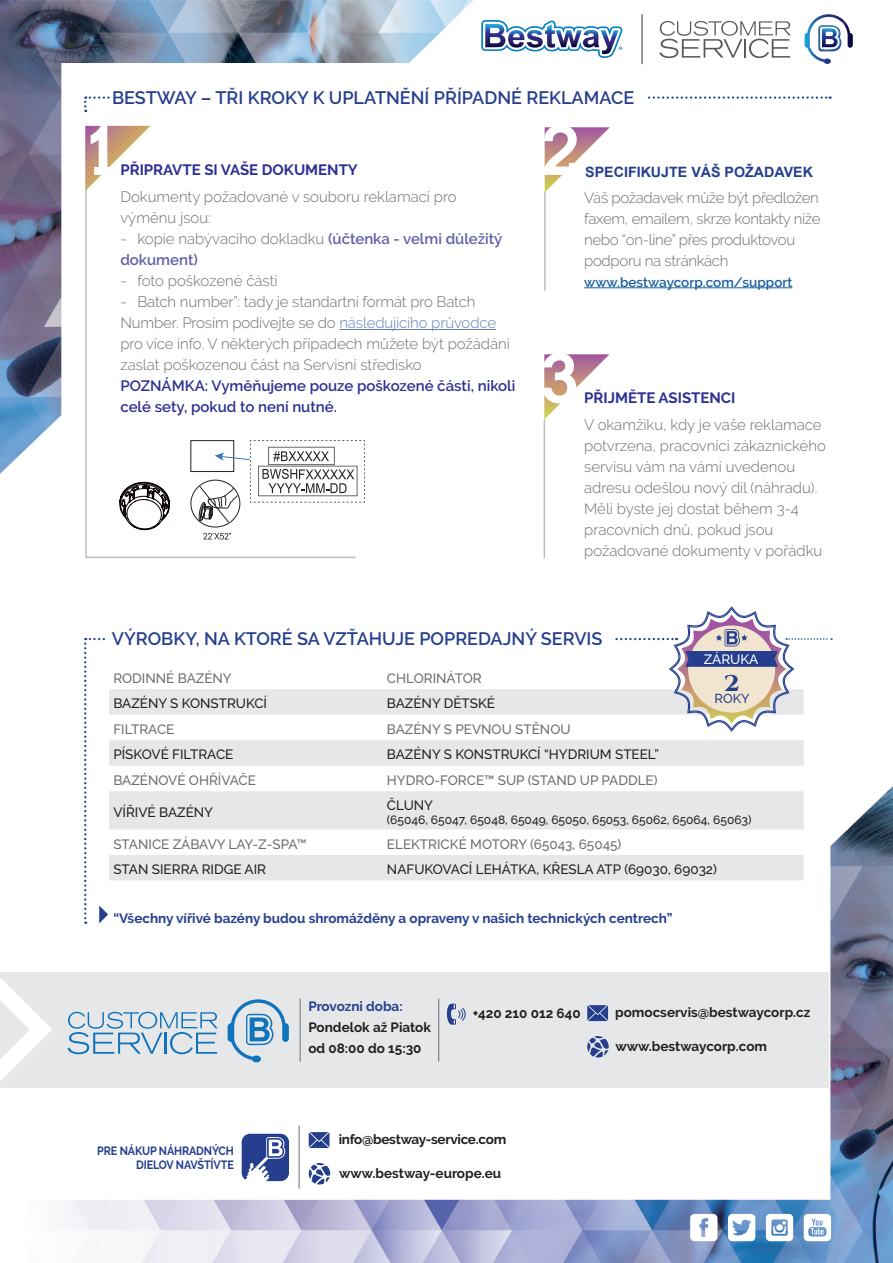
<style>
.page{position:relative;width:893px;height:1263px;background:#fff}
.page>*{position:absolute;margin:0;border:0;box-sizing:border-box;transform-origin:0 0}
.t1{font:700 25.95px "Cinzel Decorative";color:#253f8e}
.t2{font:600 18px "Raleway";color:#253f8e}
.t3{font:300 15px/21px "Raleway";letter-spacing:-.005em;color:#6c6d70}
.t4{font:600 15px/21px "Raleway";color:#625ea9}
.t5{font:700 14.25px "Arial";color:#253f8e}
.t6{font:500 13.5px "Raleway";color:#231f20}
.t7{font:500 13.5px "Raleway";color:#6c6d70}
.t8{font:700 13.5px/21px "Raleway";color:#231f20}
.t9{font:700 13.5px "Raleway";color:#253f8e}
.t10{font:600 13.5px "Raleway";color:#175d9e}
.t11{font:700 13.5px "Raleway";letter-spacing:-.02em;color:#231f20}
.t12{font:500 13.5px "Raleway";color:#fff}
.t13{font:500 12.9px "Raleway";color:#253f8e}
.t14{font:500 12px "Raleway";color:#231f20}
.t15{font:700 12px/14.4px "Raleway";letter-spacing:-.01em;color:#253f8e;text-align:right;scale:.9 1}
.s1{font-weight:700;color:#2e3092}
.s2{font-weight:300;color:#6c6d70}
.s3{color:#607eb4}
.s4{font-weight:600;color:#2e3092}
.s5{color:#253f8e}
</style>
<div class="page">
<img style="left:0;top:0;width:893px;height:1263px">
<svg style="left:482px;top:20px;width:140px;height:38px"></svg>
<svg style="left:659px;top:21px;width:132px;height:37px"></svg>
<hr style="left:641px;top:14px;width:2px;height:50px;background:#57585a">
<img style="left:793px;top:0;width:73px;height:8px">
<img style="left:793px;top:8px;width:74px;height:69px">
<img style="left:793px;top:8px;width:73px;height:61px">
<img style="left:804px;top:14px;width:49px;height:50px">
<img style="left:816px;top:23px;width:28px;height:31px">
<img style="left:818px;top:25px;width:22px;height:26px">
<svg style="left:819px;top:23px;width:25px;height:27px"></svg>
<div style="left:0;top:972px;width:829px;height:115px;background:#e6e7e9"></div>
<svg style="left:0;top:978px;width:52px;height:103px"></svg>
<svg style="left:446px;top:1004px;width:20px;height:21px"></svg>
<svg style="left:67px;top:1012px;width:151px;height:42px"></svg>
<svg style="left:228px;top:999px;width:61px;height:63px"></svg>
<hr style="left:300px;top:998px;width:1px;height:64px;background:#6c6d70">
<hr style="left:438px;top:998px;width:1px;height:64px;background:#6c6d70">
<svg style="left:587px;top:1005px;width:21px;height:16px"></svg>
<svg style="left:587px;top:1036px;width:22px;height:21px"></svg>
<svg style="left:690px;top:1214px;width:27px;height:27px"></svg>
<svg style="left:728px;top:1214px;width:27px;height:27px"></svg>
<svg style="left:804px;top:1214px;width:27px;height:27px"></svg>
<svg style="left:766px;top:1214px;width:27px;height:27px"></svg>
<svg style="left:242px;top:1134px;width:47px;height:47px"></svg>
<svg style="left:309px;top:1132px;width:20px;height:16px"></svg>
<hr style="left:299px;top:1125px;width:1px;height:63px;background:#6c6d70">
<svg style="left:309px;top:1163px;width:21px;height:21px"></svg>
<svg style="left:84px;top:96px;width:747px;height:16px"></svg>
<div style="left:110px;top:83px;width:537px;height:25px;background:#fff"></div>
<hr style="left:339px;top:329px;width:157px;height:1px;background:#607eb4">
<svg style="left:85px;top:293px;width:272px;height:266px"></svg>
<svg style="left:85px;top:125px;width:422px;height:168px"></svg>
<svg style="left:203px;top:533px;width:28px;height:7px"></svg>
<svg style="left:119px;top:482px;width:51px;height:48px"></svg>
<svg style="left:190px;top:440px;width:175px;height:87px"></svg>
<hr style="left:544px;top:191px;width:2px;height:100px;background:#bcbdc0">
<hr style="left:584px;top:287px;width:208px;height:1px;background:#175d9e">
<svg style="left:543px;top:125px;width:67px;height:67px"></svg>
<hr style="left:544px;top:419px;width:1px;height:139px;background:#bcbdc0">
<svg style="left:542px;top:353px;width:67px;height:66px"></svg>
<svg style="left:84px;top:606px;width:748px;height:318px"></svg>
<div style="left:581px;top:161px;width:250px;height:21px;background:#fff"></div>
<p class="t2" style="left:112px;top:87px;width:524px">BESTWAY – TŘI KROKY K UPLATNĚNÍ PŘÍPADNÉ REKLAMACE</p>
<p class="t3" style="left:120px;top:156px;width:338px;line-height:27px"><span class="s1">PŘIPRAVTE SI VAŠE DOKUMENTY<br></span>Dokumenty požadované v souboru reklamací pro</p>
<p class="t3" style="left:120px;top:207px;width:92px">výměnu jsou:</p>
<p class="t4" style="left:120px;top:229px;width:384px"><span class="s2">- kopie nabývacího dokladku</span> (účtenka - velmi důležitý dokument)</p>
<p class="t3" style="left:120px;top:270px;width:159px">- foto poškozené části</p>
<p class="t3" style="left:120px;top:291px;width:396px">- Batch number”: tady je standartní formát pro Batch Number. Prosím podívejte se do <span class="s3">následujícího průvodce </span>pro více info. V některých případech můžete být požádáni zaslat poškozenou část na Servisní středisko<br><span class="s4">POZNÁMKA: Vyměňujeme pouze poškozené části, nikoli celé sety, pokud to není nutné.</span></p>
<p class="t3" style="left:584px;top:157px;width:244px;line-height:27px"><span class="s1">ŠPECIFIKUJTE VÁŠU POŽIADAVKU<br></span>Váš požadavek může být předložen</p>
<p class="t3" style="left:584px;top:208px;width:238px">faxem, emailem, skrze kontakty níže nebo “on-line” přes produktovou podporu na stránkách</p>
<p class="t10" style="left:584px;top:274px;width:210px">www.bestwaycorp.com/support</p>
<p class="t5" style="left:585px;top:162px;width:229px">SPECIFIKUJTE VÁŠ POŽADAVEK</p>
<p class="t3" style="left:584px;top:384px;width:239px;line-height:27px"><span class="s1">PŘIJMĔTE ASISTENCI<br></span>V okamžiku, kdy je vaše reklamace</p>
<p class="t3" style="left:584px;top:435px;width:243px">potvrzena, pracovníci zákaznického servisu vám na vámi uvedenou adresu odešlou nový díl (náhradu).<br>Měli byste jej dostat během 3-4 pracovních dnů, pokud jsou požadované dokumenty v pořádku</p>
<p class="t2" style="left:112px;top:628px;width:492px">VÝROBKY, NA KTORÉ SA VZŤAHUJE POPREDAJNÝ SERVIS</p>
<p class="t12" style="left:704px;top:651px;width:56px">ZÁRUKA</p>
<p class="t1" style="left:724px;top:666px;width:17px">2</p>
<p class="t13" style="left:715px;top:691px;width:37px">ROKY</p>
<p class="t7" style="left:113px;top:670px;width:120px">RODINNÉ BAZÉNY</p>
<p class="t7" style="left:387px;top:670px;width:96px">CHLORINÁTOR</p>
<p class="t6" style="left:113px;top:696px;width:155px">BAZÉNY S KONSTRUKCÍ</p>
<p class="t6" style="left:387px;top:696px;width:110px">BAZÉNY DĔTSKÉ</p>
<p class="t7" style="left:113px;top:721px;width:63px">FILTRACE</p>
<p class="t7" style="left:387px;top:721px;width:185px">BAZÉNY S PEVNOU STĚNOU</p>
<p class="t6" style="left:113px;top:747px;width:122px">PÍSKOVÉ FILTRACE</p>
<p class="t6" style="left:387px;top:747px;width:274px">BAZÉNY S KONSTRUKCÍ “HYDRIUM STEEL”</p>
<p class="t7" style="left:113px;top:772px;width:144px">BAZÉNOVÉ OHŘÍVAČE</p>
<p class="t7" style="left:387px;top:772px;width:272px">HYDRO-FORCE™ SUP (STAND UP PADDLE)</p>
<p class="t6" style="left:113px;top:804px;width:101px">VÍŘIVÉ BAZÉNY</p>
<p class="t6" style="left:387px;top:797px;width:48px">ČLUNY</p>
<p class="t14" style="left:387px;top:813px;width:366px">(65046, 65047, 65048, 65049, 65050, 65053, 65062, 65064, 65063)</p>
<p class="t7" style="left:113px;top:836px;width:195px">STANICE ZÁBAVY LAY-Z-SPA™</p>
<p class="t7" style="left:387px;top:836px;width:236px">ELEKTRICKÉ MOTORY (65043, 65045)</p>
<p class="t6" style="left:113px;top:861px;width:154px">STAN SIERRA RIDGE AIR</p>
<p class="t6" style="left:387px;top:861px;width:332px">NAFUKOVACÍ LEHÁTKA, KŘESLA ATP (69030, 69032)</p>
<p class="t9" style="left:113px;top:910px;width:560px">“Všechny vířivé bazény budou shromážděny a opraveny v našich technických centrech”</p>
<p class="t15" style="left:97px;top:1143px;width:153px">PRE NÁKUP NÁHRADNÝCH<br>DIELOV NAVŠTÍVTE</p>
<p class="t8" style="left:308px;top:996px;width:124px"><span class="s5">Provozni doba:<br></span>Pondelok až Piatok od 08:00 do 15:30</p>
<p class="t8" style="left:615px;top:1002px;width:197px">pomocservis@bestwaycorp.cz</p>
<p class="t8" style="left:473px;top:1003px;width:109px">+420 210 012 640</p>
<p class="t8" style="left:615px;top:1036px;width:153px">www.bestwaycorp.com</p>
<p class="t11" style="left:339px;top:1132px;width:169px">info@bestway-service.com</p>
<p class="t8" style="left:339px;top:1163px;width:164px">www.bestway-europe.eu</p>
</div>
